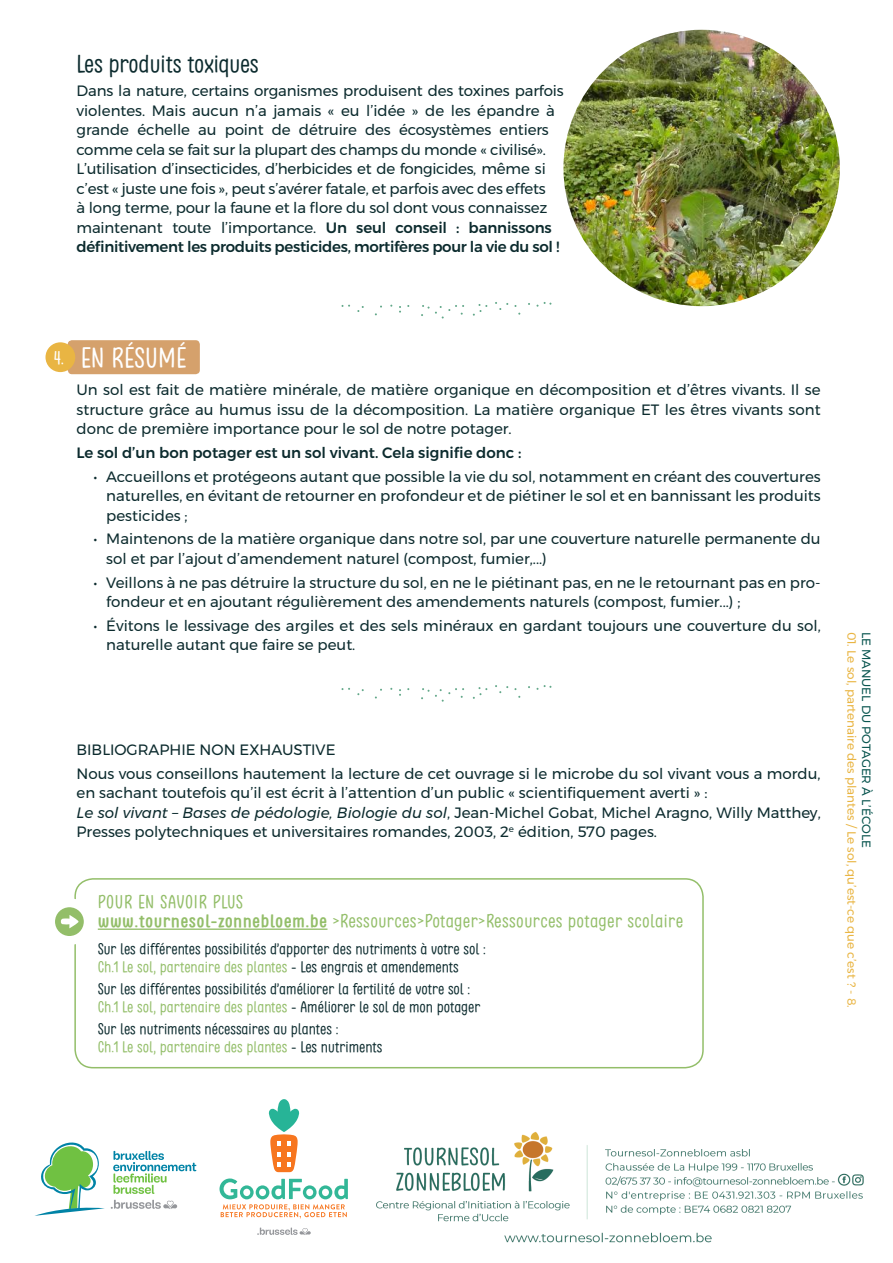
<style>
.page{position:relative;width:893px;height:1263px;background:#fff}
.page>*{position:absolute;margin:0;border:0;box-sizing:border-box;transform-origin:0 0}
.t1{font:27px "Clambake October Six";color:#fff}
.t2{font:24px "Clambake October Six";letter-spacing:-.01em;color:#0c2b2e}
.t3{font:18px/19.5px "Clambake October Six";letter-spacing:.02em;color:#93be69}
.t4{font:18px "Clambake October Six";color:#fff}
.t5{font:15px/19.5px "Montserrat";color:#0c2b2e}
.t6{font:15px/18px "Clambake October Six";color:#0c2b2e}
.t7{font:500 15px "Montserrat";color:#0c2b2e}
.t8{font:12px "Montserrat";color:#e9b543}
.t9{font:12px "Montserrat";color:#0a5650}
.s1{font-weight:500}
.s2{font-style:italic}
.s3{font-weight:700}
.s4{color:#93be69}
</style>
<div class="page">
<img style="left:376px;top:1131px;width:488px;height:112px">
<svg style="left:35px;top:1142px;width:162px;height:74px"></svg>
<svg style="left:269px;top:1099px;width:30px;height:73px"></svg>
<svg style="left:257px;top:1227px;width:54px;height:8px"></svg>
<svg style="left:219px;top:1178px;width:129px;height:40px"></svg>
<div style="left:68px;top:340px;width:132px;height:34px;background:#d5a16c;border-radius:4px"></div>
<hr style="left:98px;top:928px;width:229px;height:2px;background:#93be69">
<div style="left:74px;top:878px;width:630px;height:190px;border:2px solid #93be69;border-radius:18px"></div>
<svg style="left:51px;top:903px;width:37px;height:37px"></svg>
<div style="left:46px;top:898px;width:47px;height:47px;border:9px solid #fff;border-radius:50%"></div>
<svg style="left:60px;top:915px;width:19px;height:13px"></svg>
<svg style="left:495px;top:302px;width:13px;height:8px"></svg>
<svg style="left:357px;top:306px;width:7px;height:6px"></svg>
<svg style="left:473px;top:304px;width:14px;height:12px"></svg>
<svg style="left:421px;top:305px;width:43px;height:13px"></svg>
<div style="left:45px;top:342px;width:30px;height:30px;background:#e9b543;border-radius:50%"></div>
<img style="left:563px;top:30px;width:277px;height:276px;border-radius:138px">
<svg style="left:495px;top:685px;width:13px;height:8px"></svg>
<svg style="left:357px;top:689px;width:7px;height:6px"></svg>
<svg style="left:473px;top:687px;width:14px;height:12px"></svg>
<svg style="left:421px;top:688px;width:43px;height:14px"></svg>
<h2 class="t2" style="left:77px;top:50px;width:184px">Les produits toxiques</h2>
<p class="t5" style="left:77px;top:81px;width:489px">Dans la nature, certains organismes produisent des toxines parfois violentes. Mais aucun n’a jamais « eu l’idée » de les épandre à grande échelle au point de détruire des écosystèmes entiers comme cela se fait sur la plupart des champs du monde « civilisé».<br>L’utilisation d’insecticides, d’herbicides et de fongicides, même si c’est « juste une fois », peut s’avérer fatale, et parfois avec des effets<br>à long terme, pour la faune et la flore du sol dont vous connaissez maintenant toute l’importance. <span class="s1">Un seul conseil : bannissons définitivement les produits pesticides, mortifères pour la vie du sol !</span></p>
<p class="t4" style="left:54px;top:347px;width:12px">4.</p>
<h1 class="t1" style="left:81px;top:342px;width:107px">EN RÉSUMÉ</h1>
<p class="t5" style="left:77px;top:380px;width:746px;text-align:justify">Un sol est fait de matière minérale, de matière organique en décomposition et d’êtres vivants. Il se structure grâce au humus issu de la décomposition. La matière organique ET les êtres vivants sont donc de première importance pour le sol de notre potager.</p>
<p class="t7" style="left:77px;top:441px;width:446px">Le sol d’un bon potager est un sol vivant. Cela signifie donc :</p>
<p class="t5" style="left:106px;top:466px;width:716px;text-align:justify;text-indent:-13px">• Accueillons et protégeons autant que possible la vie du sol, notamment en créant des couvertures naturelles, en évitant de retourner en profondeur et de piétiner le sol et en bannissant les produits pesticides ;</p>
<p class="t5" style="left:106px;top:529px;width:716px;text-indent:-13px">• Maintenons de la matière organique dans notre sol, par une couverture naturelle permanente du sol et par l’ajout d’amendement naturel (compost, fumier,...)</p>
<p class="t5" style="left:106px;top:572px;width:716px;text-indent:-13px">• Veillons à ne pas détruire la structure du sol, en ne le piétinant pas, en ne le retournant pas en pro&shy;fondeur et en ajoutant régulièrement des amendements naturels (compost, fumier...) ;</p>
<p class="t5" style="left:106px;top:616px;width:716px;text-indent:-13px">• Évitons le lessivage des argiles et des sels minéraux en gardant toujours une couverture du sol, naturelle autant que faire se peut.</p>
<p class="t5" style="left:77px;top:738px;width:746px;line-height:23.7px">BIBLIOGRAPHIE NON EXHAUSTIVE<br>Nous vous conseillons hautement la lecture de cet ouvrage si le microbe du sol vivant vous a mordu,</p>
<p class="t5" style="left:77px;top:783px;width:746px">en sachant toutefois qu’il est écrit à l’attention d’un public « scientifiquement averti » :<br><span class="s2">Le sol vivant – Bases de pédologie, Biologie du sol</span>, Jean-Michel Gobat, Michel Aragno, Willy Matthey,<br>Presses polytechniques et universitaires romandes, 2003, 2<sup>e</sup> édition, 570 pages.</p>
<p class="t3" style="left:98px;top:892px;width:587px">POUR EN SAVOIR PLUS<br><span class="s3">www.tournesol-zonnebloem.be</span> &gt;Ressources&gt;Potager&gt;Ressources potager scolaire</p>
<p class="t6" style="left:98px;top:940px;width:389px">Sur les différentes possibilités d’apporter des nutriments à votre sol :<br><span class="s4">Ch.1 Le sol, partenaire des plantes</span> - Les engrais et amendements</p>
<p class="t6" style="left:98px;top:980px;width:384px">Sur les différentes possibilités d’améliorer la fertilité de votre sol :<br><span class="s4">Ch.1 Le sol, partenaire des plantes</span> - Améliorer le sol de mon potager</p>
<p class="t6" style="left:98px;top:1020px;width:286px">Sur les nutriments nécessaires au plantes :<br><span class="s4">Ch.1 Le sol, partenaire des plantes</span> - Les nutriments</p>
<p class="t8" style="left:861px;top:631px;width:378px;rotate:90deg">01. Le sol, partenaire des plantes / Le sol, qu’est-ce que c’est ? - 8.</p>
<p class="t9" style="left:876px;top:631px;width:218px;rotate:90deg">LE MANUEL DU POTAGER À L’ÉCOLE</p>
</div>
